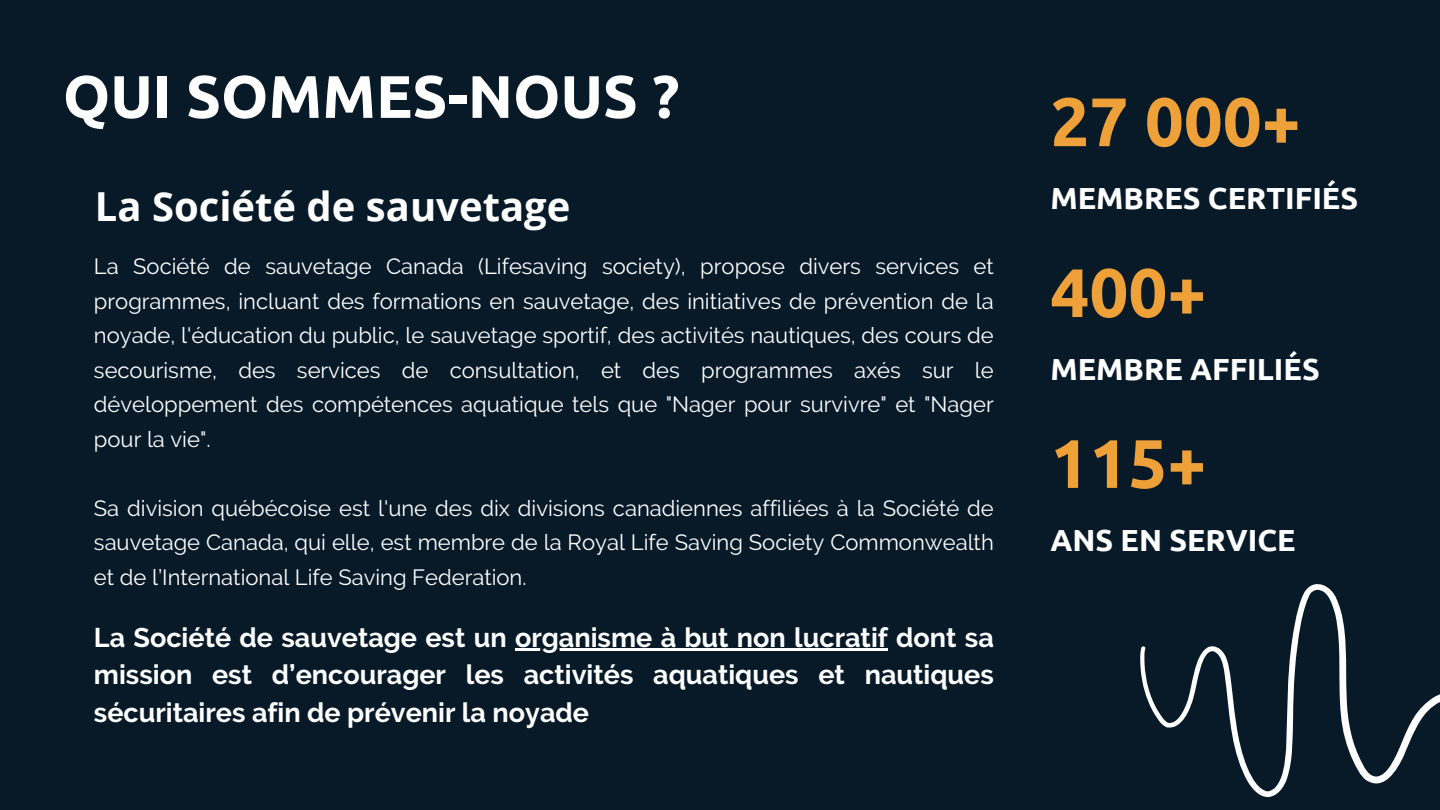
<style>
.page{position:relative;width:1440px;height:810px;background:#081a28}
.page>*{position:absolute;margin:0;border:0;box-sizing:border-box;transform-origin:0 0}
.t1{font:700 68.6px "Ubuntu";color:#eea139}
.t2{font:700 60px "Ubuntu";color:#fff}
.t3{font:700 40px "Open Sans";color:#fff}
.t4{font:700 30.5px "Ubuntu";color:#fff}
.t5{font:700 27px/37.5px "Raleway";color:#fff}
.t6{font:22px/34.5px "Raleway";color:#fff;text-align:justify}
</style>
<div class="page">
<svg style="left:1140px;top:584px;width:300px;height:214px"></svg>
<hr style="left:515px;top:648px;width:373px;height:3px;background:#fff">
<h2 class="t2" style="left:63px;top:62px;width:618px">QUI SOMMES-NOUS ?</h2>
<h1 class="t3" style="left:95px;top:179px;width:477px">La Société de sauvetage</h1>
<h3 class="t6" style="left:94px;top:249px;width:901px">La Société de sauvetage Canada (Lifesaving society), propose divers services et programmes, incluant des formations en sauvetage, des initiatives de prévention de la noyade, l'éducation du public, le sauvetage sportif, des activités nautiques, des cours de secourisme, des services de consultation, et des programmes axés sur le développement des compétences aquatique tels que "Nager pour survivre" et "Nager pour la vie".</h3>
<p class="t6" style="left:94px;top:491px;width:901px">Sa division québécoise est l'une des dix divisions canadiennes affiliées à la Société de sauvetage Canada, qui elle, est membre de la Royal Life Saving Society Commonwealth et de l’International Life Saving Federation.</p>
<p class="t5" style="left:94px;top:619px;width:901px">La Société de sauvetage est un organisme à but non lucratif dont sa</p>
<h4 class="t5" style="left:94px;top:656px;width:901px">mission est d’encourager les activités aquatiques et nautiques sécuritaires afin de prévenir la noyade</h4>
<p class="t1" style="left:1050px;top:82px;width:252px">27 000+</p>
<h5 class="t4" style="left:1050px;top:180px;width:309px">MEMBRES CERTIFIÉS</h5>
<h1 class="t1" style="left:1050px;top:253px;width:157px">400+</h1>
<h4 class="t4" style="left:1050px;top:351px;width:271px">MEMBRE AFFILIÉS</h4>
<h1 class="t1" style="left:1050px;top:424px;width:157px">115+</h1>
<h4 class="t4" style="left:1050px;top:522px;width:247px">ANS EN SERVICE</h4>
</div>
